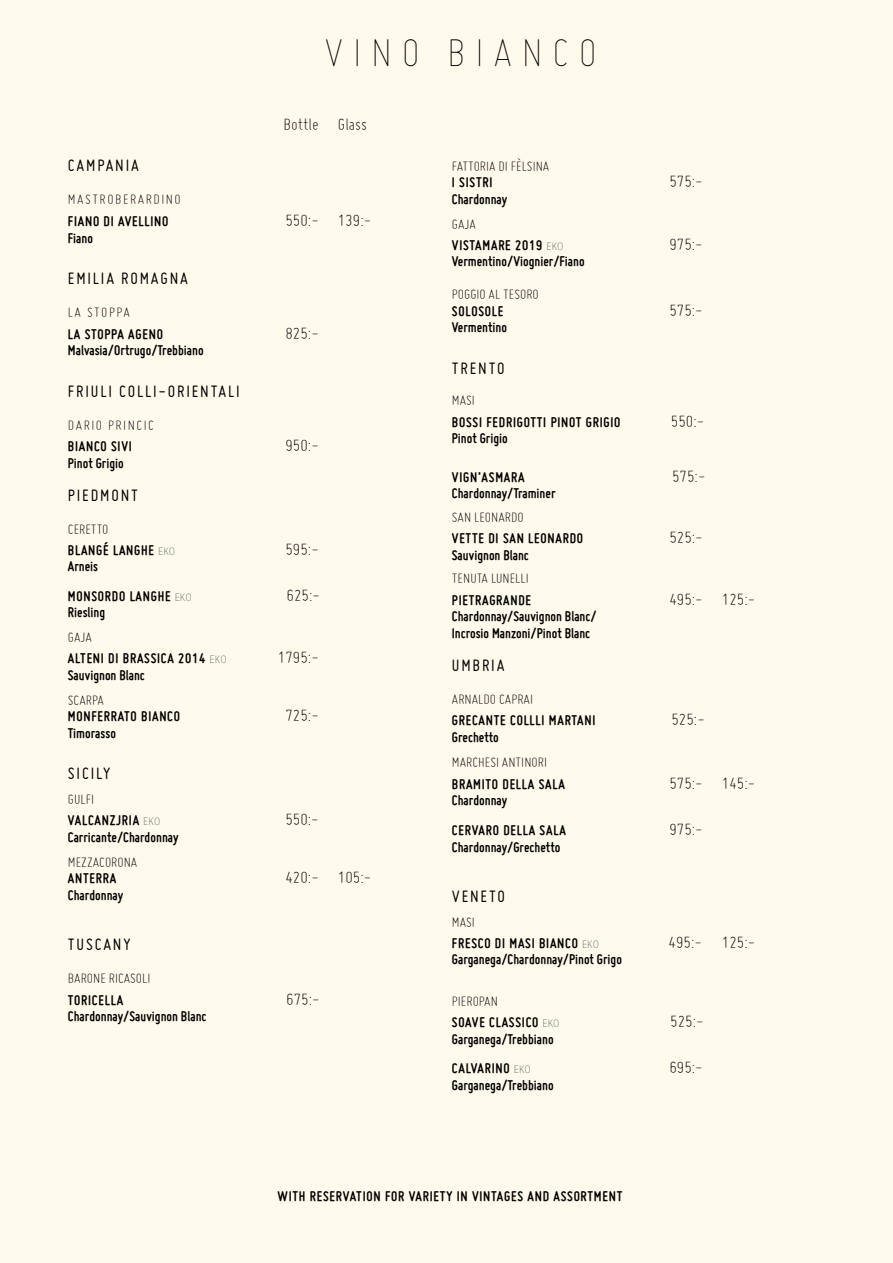
<style>
.page{position:relative;width:893px;height:1263px;background:#fffaec}
.page>*{position:absolute;margin:0;border:0;box-sizing:border-box;transform-origin:0 0}
.t1{font:45px "Miso Skinny";letter-spacing:.2em;color:#000}
.t2{font:300 18px "Miso";color:#000}
.t3{font:18px "Miso";letter-spacing:.1em;color:#000}
.t4{font:700 15px/21px "Miso";letter-spacing:.05em;color:#000}
.t5{font:700 15px/16.5px "Miso";color:#000}
.t6{font:300 15px "Miso";color:#000}
.t7{font:300 15px "Miso";letter-spacing:.1em;color:#000}
.s1{font-weight:300}
.s2{font-family:"Helvetica Neue LT Std";font-weight:100;font-stretch:condensed;font-size:10.5px;color:#536a53}
</style>
<div class="page">
<h1 class="t1" style="left:324px;top:29px;width:275px">VINO BIANCO</h1>
<p class="t2" style="left:283px;top:114px;width:85px">Bottle Glass</p>
<p class="t3" style="left:68px;top:156px;width:72px">CAMPANIA</p>
<p class="t7" style="left:68px;top:191px;width:114px">MASTROBERARDINO</p>
<p class="t4" style="left:68px;top:211px;width:102px">FIANO DI AVELLINO</p>
<p class="t2" style="left:285px;top:210px;width:87px">550:- 139:-</p>
<p class="t5" style="left:68px;top:229px;width:27px">Fiano</p>
<p class="t3" style="left:68px;top:268px;width:122px">EMILIA ROMAGNA</p>
<p class="t7" style="left:68px;top:304px;width:63px">LA STOPPA</p>
<p class="t4" style="left:68px;top:323px;width:96px">LA STOPPA AGENO</p>
<p class="t2" style="left:285px;top:323px;width:35px">825:-</p>
<p class="t5" style="left:68px;top:342px;width:137px">Malvasia/Ortrugo/Trebbiano</p>
<p class="t3" style="left:68px;top:381px;width:173px">FRIULI COLLI-ORIENTALI</p>
<p class="t7" style="left:68px;top:417px;width:88px">DARIO PRINCIC</p>
<p class="t4" style="left:68px;top:436px;width:65px">BIANCO SIVI</p>
<p class="t2" style="left:285px;top:436px;width:35px">950:-</p>
<p class="t5" style="left:68px;top:455px;width:57px">Pinot Grigio</p>
<p class="t3" style="left:68px;top:485px;width:72px">PIEDMONT</p>
<p class="t4" style="left:68px;top:518px;width:108px"><span class="s1">CERETTO<br></span>BLANGÉ LANGHE <span class="s2">EKO</span></p>
<p class="t2" style="left:285px;top:539px;width:35px">595:-</p>
<p class="t4" style="left:68px;top:552px;width:125px;line-height:29.5px">Arneis<br>MONSORDO LANGHE <span class="s2">EKO</span></p>
<p class="t5" style="left:68px;top:604px;width:39px">Riesling</p>
<p class="t4" style="left:68px;top:627px;width:160px"><span class="s1">GAJA<br></span>ALTENI DI BRASSICA 2014 <span class="s2">EKO</span></p>
<p class="t2" style="left:287px;top:585px;width:35px">625:-</p>
<p class="t2" style="left:278px;top:648px;width:42px">1795:-</p>
<p class="t5" style="left:68px;top:667px;width:78px">Sauvignon Blanc</p>
<p class="t6" style="left:68px;top:692px;width:38px">SCARPA</p>
<p class="t4" style="left:68px;top:706px;width:114px">MONFERRATO BIANCO</p>
<p class="t2" style="left:285px;top:706px;width:35px">725:-</p>
<p class="t5" style="left:68px;top:725px;width:50px">Timorasso</p>
<p class="t3" style="left:68px;top:764px;width:44px">SICILY</p>
<p class="t4" style="left:68px;top:789px;width:94px"><span class="s1">GULFI<br></span>VALCANZJRIA <span class="s2">EKO</span></p>
<p class="t2" style="left:285px;top:810px;width:35px">550:-</p>
<p class="t5" style="left:68px;top:829px;width:112px">Carricante/Chardonnay</p>
<p class="t6" style="left:68px;top:854px;width:71px">MEZZACORONA</p>
<p class="t4" style="left:68px;top:868px;width:50px">ANTERRA</p>
<p class="t2" style="left:285px;top:868px;width:87px">420:- 105:-</p>
<p class="t5" style="left:68px;top:887px;width:57px">Chardonnay</p>
<p class="t3" style="left:68px;top:934px;width:64px">TUSCANY</p>
<p class="t6" style="left:68px;top:970px;width:84px">BARONE RICASOLI</p>
<p class="t4" style="left:68px;top:989px;width:57px">TORICELLA</p>
<p class="t2" style="left:286px;top:989px;width:35px">675:-</p>
<p class="t5" style="left:68px;top:1008px;width:140px">Chardonnay/Sauvignon Blanc</p>
<p class="t6" style="left:452px;top:158px;width:99px">FATTORIA DI FÈLSINA</p>
<p class="t5" style="left:452px;top:174px;width:42px">I SISTRI</p>
<p class="t2" style="left:669px;top:172px;width:35px">575:-</p>
<p class="t5" style="left:452px;top:191px;width:57px">Chardonnay</p>
<p class="t4" style="left:452px;top:213px;width:113px"><span class="s1">GAJA<br></span>VISTAMARE 2019 <span class="s2">EKO</span></p>
<p class="t2" style="left:669px;top:234px;width:35px">975:-</p>
<p class="t5" style="left:452px;top:253px;width:134px">Vermentino/Viognier/Fiano</p>
<p class="t6" style="left:452px;top:286px;width:88px">POGGIO AL TESORO</p>
<p class="t4" style="left:452px;top:300px;width:53px">SOLOSOLE</p>
<p class="t2" style="left:669px;top:300px;width:35px">575:-</p>
<p class="t5" style="left:452px;top:319px;width:57px">Vermentino</p>
<p class="t3" style="left:452px;top:358px;width:54px">TRENTO</p>
<p class="t6" style="left:452px;top:392px;width:25px">MASI</p>
<p class="t4" style="left:452px;top:411px;width:170px">BOSSI FEDRIGOTTI PINOT GRIGIO</p>
<p class="t2" style="left:671px;top:411px;width:35px">550:-</p>
<p class="t5" style="left:452px;top:430px;width:57px">Pinot Grigio</p>
<p class="t4" style="left:452px;top:466px;width:74px">VIGN’ASMARA</p>
<p class="t2" style="left:672px;top:466px;width:35px">575:-</p>
<p class="t5" style="left:452px;top:485px;width:105px">Chardonnay/Traminer</p>
<p class="t6" style="left:452px;top:509px;width:73px">SAN LEONARDO</p>
<p class="t4" style="left:452px;top:528px;width:133px">VETTE DI SAN LEONARDO</p>
<p class="t2" style="left:669px;top:528px;width:35px">525:-</p>
<p class="t5" style="left:452px;top:546px;width:78px">Sauvignon Blanc</p>
<p class="t6" style="left:452px;top:570px;width:78px">TENUTA LUNELLI</p>
<p class="t4" style="left:452px;top:589px;width:81px">PIETRAGRANDE</p>
<p class="t2" style="left:669px;top:589px;width:87px">495:- 125:-</p>
<p class="t5" style="left:452px;top:608px;width:146px">Chardonnay/Sauvignon Blanc/<br>Incrosio Manzoni/Pinot Blanc</p>
<p class="t3" style="left:452px;top:655px;width:54px">UMBRIA</p>
<p class="t6" style="left:452px;top:691px;width:83px">ARNALDO CAPRAI</p>
<p class="t4" style="left:452px;top:710px;width:145px">GRECANTE COLLLI MARTANI</p>
<p class="t2" style="left:671px;top:710px;width:35px">525:-</p>
<p class="t5" style="left:452px;top:729px;width:49px">Grechetto</p>
<p class="t6" style="left:452px;top:754px;width:97px">MARCHESI ANTINORI</p>
<p class="t4" style="left:452px;top:773px;width:115px">BRAMITO DELLA SALA</p>
<p class="t2" style="left:669px;top:773px;width:87px">575:- 145:-</p>
<p class="t4" style="left:452px;top:785px;width:115px;line-height:30.2px">Chardonnay<br>CERVARO DELLA SALA</p>
<p class="t2" style="left:669px;top:819px;width:35px">975:-</p>
<p class="t5" style="left:452px;top:838px;width:110px">Chardonnay/Grechetto</p>
<p class="t3" style="left:452px;top:886px;width:55px">VENETO</p>
<p class="t4" style="left:452px;top:911px;width:148px"><span class="s1">MASI<br></span>FRESCO DI MASI BIANCO <span class="s2">EKO</span></p>
<p class="t5" style="left:452px;top:951px;width:172px">Garganega/Chardonnay/Pinot Grigo</p>
<p class="t4" style="left:452px;top:990px;width:109px;line-height:21.6px"><span class="s1">PIEROPAN<br></span>SOAVE CLASSICO <span class="s2">EKO</span></p>
<p class="t5" style="left:452px;top:1024px;width:103px;line-height:29.5px">Garganega/Trebbiano<br>CALVARINO <span class="s2">EKO</span></p>
<p class="t5" style="left:452px;top:1076px;width:103px">Garganega/Trebbiano</p>
<p class="t2" style="left:669px;top:932px;width:88px">495:- 125:-</p>
<p class="t2" style="left:670px;top:1012px;width:35px">525:-</p>
<p class="t2" style="left:669px;top:1058px;width:35px">695:-</p>
<p class="t4" style="left:277px;top:1185px;width:346px">WITH RESERVATION FOR VARIETY IN VINTAGES AND ASSORTMENT</p>
</div>
